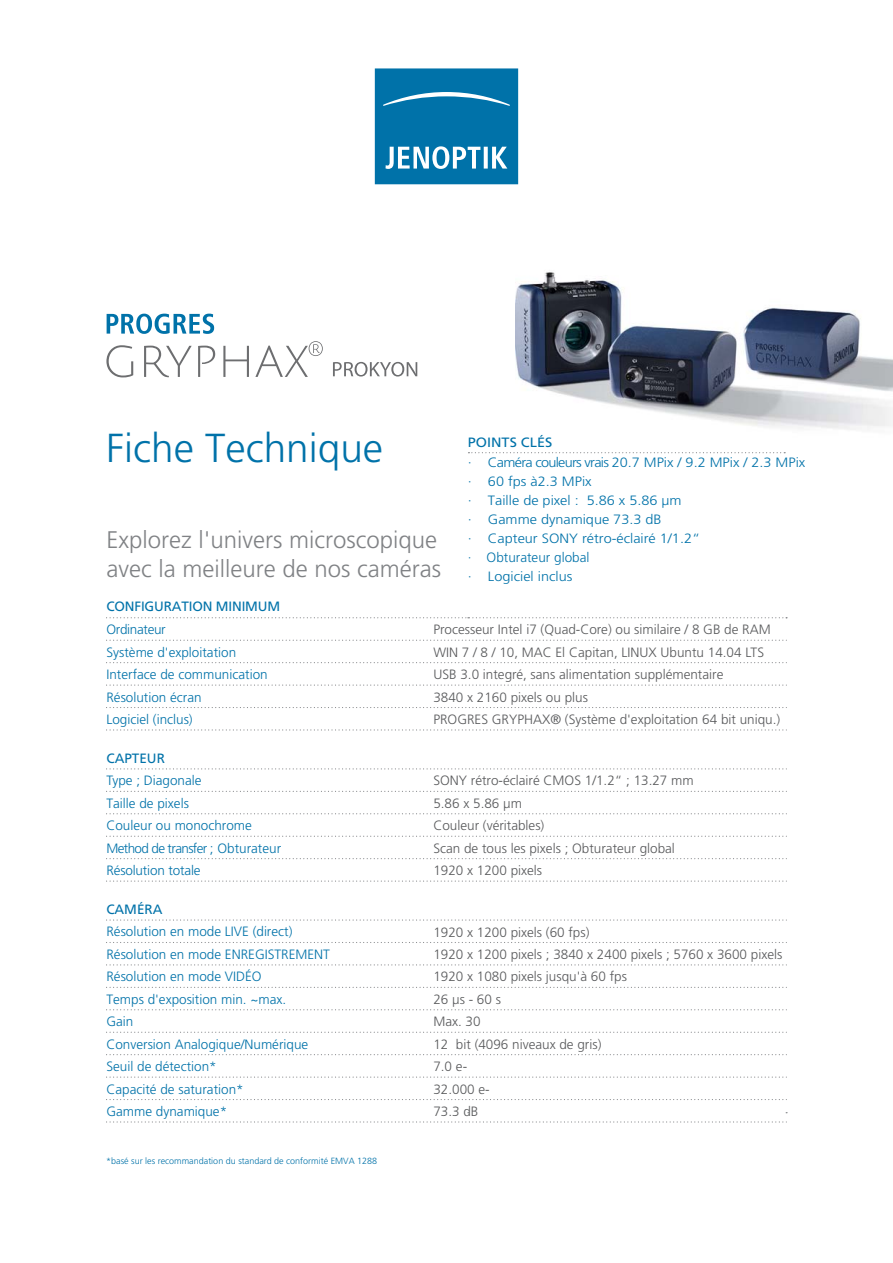
<style>
.page{position:relative;width:893px;height:1263px;background:#fff}
.page>*{position:absolute;margin:0;border:0;box-sizing:border-box;transform-origin:0 0}
.t1{font:300 40.5px "Frutiger LT";color:#0072a9}
.t2{font:300 24px/28.8px "Frutiger LT";color:#808285}
.t3{font:300 13.5px/22.5px "Frutiger LT";color:#58595b}
.t4{font:300 13.5px/22.5px "Frutiger LT";color:#0072a9}
.t5{font:300 13.5px/18.9px "Frutiger LT";color:#0072a9;scale:1.07 1}
.t6{font:13.5px "Frutiger LT Com";letter-spacing:-.01em;color:#0072a9}
.t7{font:13.5px "Frutiger LT Com";letter-spacing:-.01em;color:#0072a9;scale:1.07 1}
.t8{font:300 9px "Frutiger LT";color:#0072a9}
</style>
<div class="page">
<img style="left:515px;top:272px;width:378px;height:182px">
<svg style="left:375px;top:68px;width:143px;height:116px;background:#1a80b1"></svg>
<svg style="left:107px;top:314px;width:107px;height:20px"></svg>
<svg style="left:106px;top:345px;width:27px;height:32px"></svg>
<svg style="left:144px;top:346px;width:48px;height:31px"></svg>
<svg style="left:198px;top:346px;width:17px;height:31px"></svg>
<svg style="left:223px;top:346px;width:26px;height:31px"></svg>
<svg style="left:255px;top:341px;width:68px;height:36px"></svg>
<svg style="left:468px;top:452px;width:317px;height:1px"></svg>
<svg style="left:333px;top:362px;width:84px;height:14px"></svg>
<svg style="left:106px;top:617px;width:681px;height:1px"></svg>
<svg style="left:106px;top:640px;width:680px;height:1px"></svg>
<svg style="left:106px;top:662px;width:680px;height:1px"></svg>
<svg style="left:106px;top:684px;width:678px;height:2px"></svg>
<svg style="left:106px;top:707px;width:680px;height:1px"></svg>
<svg style="left:106px;top:729px;width:678px;height:1px"></svg>
<svg style="left:106px;top:768px;width:678px;height:1px"></svg>
<svg style="left:106px;top:791px;width:680px;height:1px"></svg>
<svg style="left:106px;top:813px;width:678px;height:1px"></svg>
<svg style="left:106px;top:836px;width:680px;height:1px"></svg>
<svg style="left:106px;top:858px;width:680px;height:1px"></svg>
<svg style="left:106px;top:880px;width:678px;height:2px"></svg>
<svg style="left:106px;top:919px;width:678px;height:1px"></svg>
<svg style="left:106px;top:942px;width:680px;height:1px"></svg>
<svg style="left:106px;top:964px;width:678px;height:1px"></svg>
<svg style="left:106px;top:987px;width:680px;height:1px"></svg>
<svg style="left:106px;top:1009px;width:678px;height:1px"></svg>
<svg style="left:106px;top:1032px;width:680px;height:1px"></svg>
<svg style="left:106px;top:1054px;width:680px;height:1px"></svg>
<svg style="left:106px;top:1076px;width:678px;height:2px"></svg>
<svg style="left:106px;top:1099px;width:680px;height:1px"></svg>
<svg style="left:106px;top:1121px;width:678px;height:1px"></svg>
<h1 class="t1" style="left:106px;top:432px;width:278px">Fiche Technique</h1>
<h2 class="t2" style="left:106px;top:527px;width:336px">Explorez l'univers microscopique avec la meilleure de nos caméras</h2>
<p class="t7" style="left:468px;top:434px;width:80px">POINTS CLÉS</p>
<p class="t5" style="left:468px;top:454px;width:317px">· Caméra couleurs vrais 20.7 MPix / 9.2 MPix / 2.3 MPix · 60 fps à2.3 MPix<br>· Taille de pixel : 5.86 x 5.86 μm<br>· Gamme dynamique 73.3 dB<br>· Capteur SONY rétro-éclairé 1/1.2“<br>· Obturateur global<br>· Logiciel inclus</p>
<p class="t6" style="left:106px;top:598px;width:175px">CONFIGURATION MINIMUM</p>
<p class="t4" style="left:106px;top:619px;width:163px">Ordinateur<br>Système d'exploitation<br>Interface de communication<br>Résolution écran<br>Logiciel (inclus)</p>
<p class="t6" style="left:106px;top:750px;width:60px">CAPTEUR</p>
<p class="t4" style="left:106px;top:770px;width:176px">Type ; Diagonale<br>Taille de pixels<br>Couleur ou monochrome<br>Method de transfer ; Obturateur<br>Résolution totale</p>
<p class="t6" style="left:106px;top:901px;width:58px">CAMÉRA</p>
<p class="t4" style="left:106px;top:922px;width:225px">Résolution en mode LIVE (direct)<br>Résolution en mode ENREGISTREMENT<br>Résolution en mode VIDÉO<br>Temps d'exposition min. ~max.<br>Gain<br>Conversion Analogique/Numérique<br>Seuil de détection*<br>Capacité de saturation*<br>Gamme dynamique*</p>
<p class="t8" style="left:106px;top:1157px;width:272px">*basé sur les recommandation du standard de conformité EMVA 1288</p>
<p class="t3" style="left:433px;top:619px;width:348px">Processeur Intel i7 (Quad-Core) ou similaire / 8 GB de RAM WIN 7 / 8 / 10, MAC El Capitan, LINUX Ubuntu 14.04 LTS USB 3.0 integré, sans alimentation supplémentaire<br>3840 x 2160 pixels ou plus<br>PROGRES GRYPHAX® (Système d'exploitation 64 bit uniqu.)</p>
<p class="t3" style="left:433px;top:770px;width:262px">SONY rétro-éclairé CMOS 1/1.2“ ; 13.27 mm<br>5.86 x 5.86 μm<br>Couleur (véritables)<br>Scan de tous les pixels ; Obturateur global<br>1920 x 1200 pixels</p>
<p class="t3" style="left:433px;top:922px;width:350px">1920 x 1200 pixels (60 fps)<br>1920 x 1200 pixels ; 3840 x 2400 pixels ; 5760 x 3600 pixels<br>1920 x 1080 pixels jusqu'à 60 fps</p>
<p class="t3" style="left:433px;top:989px;width:170px">26 μs - 60 s<br>Max. 30<br>12 bit (4096 niveaux de gris)<br>7.0 e-<br>32.000 e-<br>73.3 dB</p>
</div>
